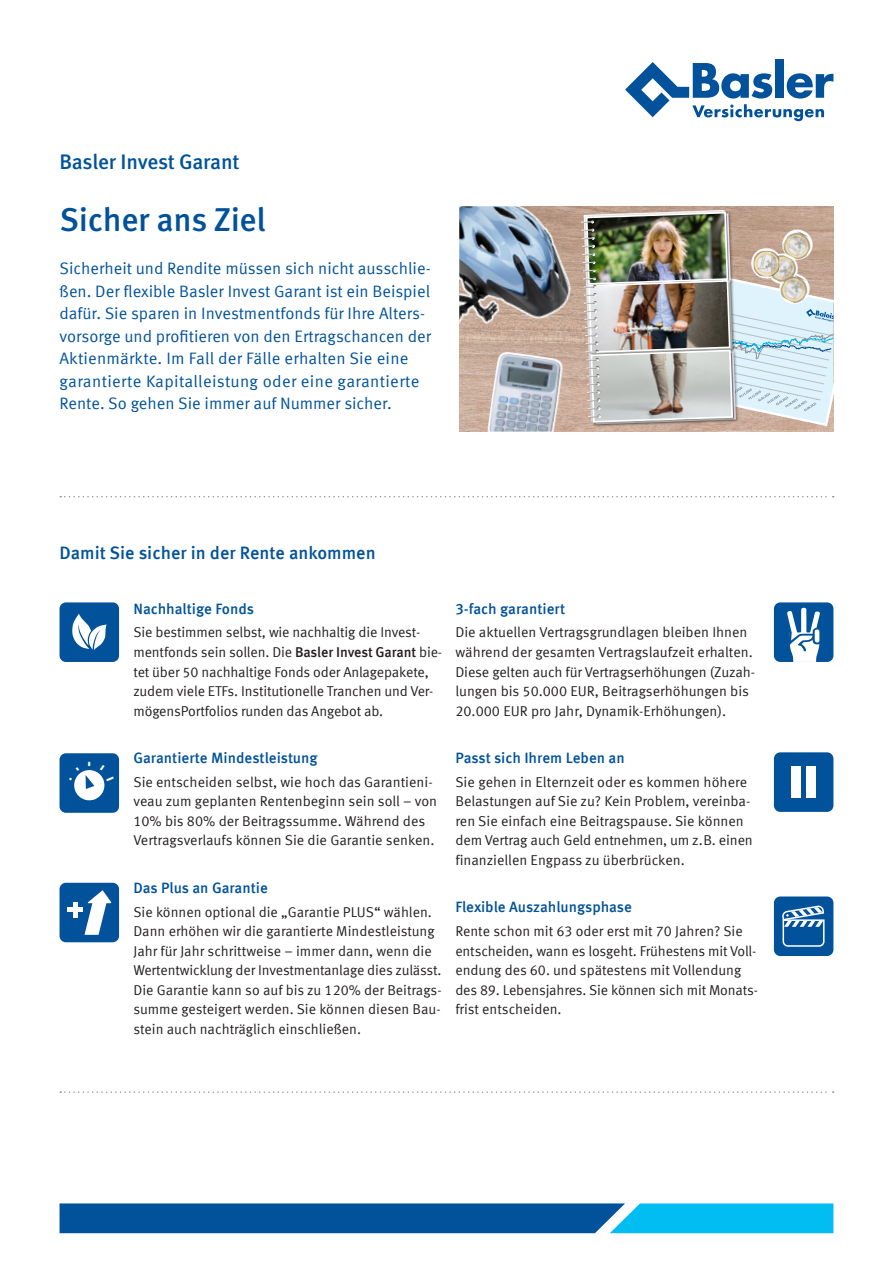
<style>
.page{position:relative;width:893px;height:1263px;background:#fff}
.page>*{position:absolute;margin:0;border:0;box-sizing:border-box;transform-origin:0 0}
._02_Headline{font:500 33px "Meta Pro";letter-spacing:-.01em;color:#01529a}
._01_Titel_Headline{font:500 21px "Meta Pro";letter-spacing:-.015em;color:#01529a}
.t1{font:500 18px "Meta Offc";color:#01529a}
.t2{font:16.5px/22.5px "Meta Offc Norm";color:#01529a}
._04_Copy_Bullet{font:500 15px "Meta Offc";color:#01529a}
._04_Copy_Bullet-2{font:14.25px/19.5px "Meta Offc Norm";letter-spacing:-.005em;color:#231f20}
.s1{font-family:"Meta Offc";font-weight:500}
</style>
<div class="page">
<div style="left:775px;top:60px;width:9px;height:38px;background:#01529a"></div>
<svg style="left:625px;top:62px;width:208px;height:59px"></svg>
<svg style="left:60px;top:1203px;width:773px;height:30px;background:#0974b4"></svg>
<img style="left:459px;top:206px;width:374px;height:226px">
<img style="left:459px;top:206px;width:128px;height:141px">
<div style="left:774px;top:752px;width:59px;height:60px;background:#01529a;border-radius:6px"></div>
<div style="left:791px;top:766px;width:10px;height:32px;background:#fff"></div>
<div style="left:807px;top:766px;width:9px;height:32px;background:#fff"></div>
<div style="left:60px;top:602px;width:59px;height:60px;background:#01529a;border-radius:6px"></div>
<div style="left:774px;top:896px;width:59px;height:60px;background:#01529a;border-radius:6px"></div>
<svg style="left:782px;top:905px;width:43px;height:42px"></svg>
<div style="left:774px;top:602px;width:59px;height:60px;background:#01529a;border-radius:6px"></div>
<svg style="left:787px;top:607px;width:33px;height:55px"></svg>
<svg style="left:72px;top:614px;width:35px;height:36px"></svg>
<div style="left:60px;top:883px;width:59px;height:59px;background:#01529a;border-radius:6px"></div>
<svg style="left:84px;top:890px;width:28px;height:45px"></svg>
<hr style="left:73px;top:902px;width:4px;height:15px;background:#fff">
<div style="left:67px;top:907px;width:16px;height:5px;background:#fff"></div>
<div style="left:60px;top:753px;width:59px;height:60px;background:#01529a;border-radius:6px"></div>
<svg style="left:60px;top:496px;width:774px;height:1px"></svg>
<svg style="left:60px;top:1091px;width:774px;height:2px"></svg>
<svg style="left:74px;top:770px;width:31px;height:31px"></svg>
<p class="_01_Titel_Headline" style="left:60px;top:145px;width:182px">Basler Invest Garant</p>
<p class="_02_Headline" style="left:60px;top:194px;width:208px">Sicher ans Ziel</p>
<p class="t2" style="left:60px;top:258px;width:373px">Sicherheit und Rendite müssen sich nicht ausschlie&shy;ßen. Der flexible Basler Invest Garant ist ein Beispiel dafür. Sie sparen in Investmentfonds für Ihre Alters&shy;vorsorge und profitieren von den Ertragschancen der Aktienmärkte. Im Fall der Fälle erhalten Sie eine garantierte Kapitalleistung oder eine garantierte Rente. So gehen Sie immer auf Nummer sicher.</p>
<p class="t1" style="left:60px;top:542px;width:318px">Damit Sie sicher in der Rente ankommen</p>
<p class="_04_Copy_Bullet" style="left:133px;top:600px;width:122px">Nachhaltige Fonds</p>
<p class="_04_Copy_Bullet-2" style="left:133px;top:623px;width:310px">Sie bestimmen selbst, wie nachhaltig die Invest&shy;mentfonds sein sollen. Die <span class="s1">Basler Invest Garant</span> bie&shy;tet über 50 nachhaltige Fonds oder Anlagepakete, zudem viele ETFs. Institutionelle Tranchen und Ver&shy;mögensPortfolios runden das Angebot ab.</p>
<p class="_04_Copy_Bullet" style="left:133px;top:749px;width:186px">Garantierte Mindestleistung</p>
<p class="_04_Copy_Bullet-2" style="left:133px;top:772px;width:305px">Sie entscheiden selbst, wie hoch das Garantieni&shy;veau zum geplanten Rentenbeginn sein soll – von 10% bis 80% der Beitragssumme. Während des Vertragsverlaufs können Sie die Garantie senken.</p>
<p class="_04_Copy_Bullet" style="left:133px;top:879px;width:136px">Das Plus an Garantie</p>
<p class="_04_Copy_Bullet-2" style="left:133px;top:902px;width:310px">Sie können optional die „Garantie PLUS“ wählen.<br>Dann erhöhen wir die garantierte Mindestleistung Jahr für Jahr schrittweise – immer dann, wenn die Wertentwicklung der Investmentanlage dies zulässt.<br>Die Garantie kann so auf bis zu 120% der Beitrags&shy;summe gesteigert werden. Sie können diesen Bau&shy;stein auch nachträglich einschließen.</p>
<p class="_04_Copy_Bullet" style="left:455px;top:600px;width:111px">3-fach garantiert</p>
<p class="_04_Copy_Bullet-2" style="left:455px;top:623px;width:301px">Die aktuellen Vertragsgrundlagen bleiben Ihnen während der gesamten Vertragslaufzeit erhalten.<br>Diese gelten auch für Vertragserhöhungen (Zuzah&shy;lungen bis 50.000 EUR, Beitragserhöhungen bis 20.000 EUR pro Jahr, Dynamik-Erhöhungen).</p>
<p class="_04_Copy_Bullet" style="left:455px;top:749px;width:171px">Passt sich Ihrem Leben an</p>
<p class="_04_Copy_Bullet-2" style="left:455px;top:772px;width:299px">Sie gehen in Elternzeit oder es kommen höhere Belastungen auf Sie zu? Kein Problem, vereinba&shy;ren Sie einfach eine Beitragspause. Sie können dem Vertrag auch Geld entnehmen, um z.B. einen finanziellen Engpass zu überbrücken.</p>
<p class="_04_Copy_Bullet" style="left:455px;top:898px;width:178px">Flexible Auszahlungsphase</p>
<p class="_04_Copy_Bullet-2" style="left:455px;top:922px;width:304px">Rente schon mit 63 oder erst mit 70 Jahren? Sie entscheiden, wann es losgeht. Frühestens mit Voll&shy;endung des 60. und spätestens mit Vollendung des 89. Lebensjahres. Sie können sich mit Monats&shy;frist entscheiden.</p>
</div>
